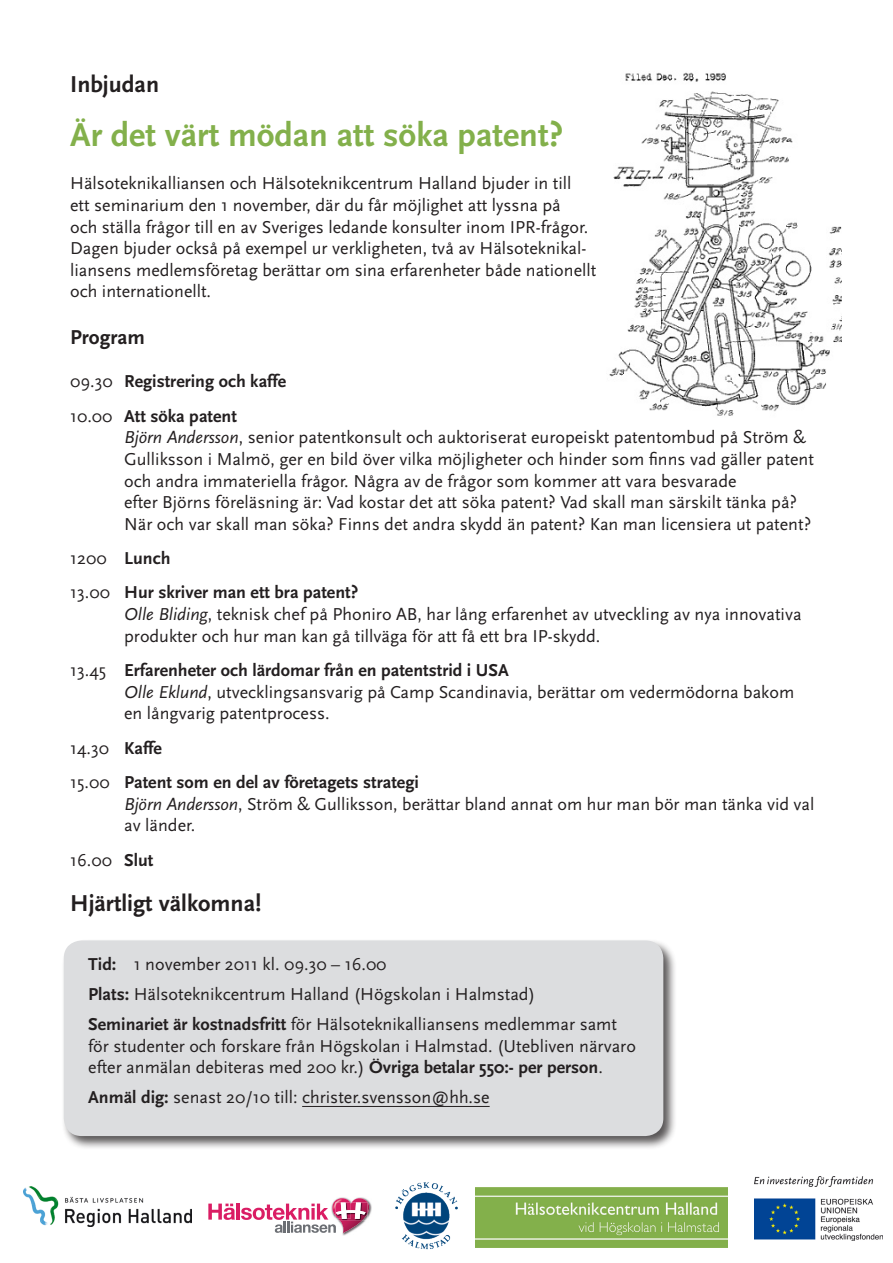
<style>
.page{position:relative;width:893px;height:1263px;background:#fff}
.page>*{position:absolute;margin:0;border:0;box-sizing:border-box;transform-origin:0 0}
.t1{font:700 34.5px "Scala Sans";color:#83b04b}
.t2{font:700 24px "Scala Sans";color:#231f20}
.t3{font:700 21px "Scala Sans";color:#231f20}
.t4{font:18px/21.6px "Scala Sans";color:#231f20}
.t5{font:700 18px "Scala Sans";color:#231f20}
.s1{font-weight:400}
.s2{font-style:italic}
.s3{font-weight:700}
</style>
<div class="page">
<img style="left:609px;top:72px;width:232px;height:344px">
<div style="left:62px;top:938px;width:616px;height:212px;background:#231f20;opacity:.75"></div>
<div style="left:64px;top:940px;width:599px;height:196px;background:#dcdddf;border-radius:18px"></div>
<hr style="left:302px;top:1106px;width:188px;height:1px;background:#231f20">
<img style="left:23px;top:1186px;width:168px;height:40px">
<img style="left:395px;top:1182px;width:63px;height:68px">
<img style="left:476px;top:1187px;width:252px;height:60px">
<img style="left:755px;top:1176px;width:127px;height:64px">
<svg style="left:208px;top:1203px;width:27px;height:17px"></svg>
<hr style="left:236px;top:1203px;width:4px;height:16px;background:#da1d64">
<img style="left:342px;top:1197px;width:30px;height:39px">
<svg style="left:241px;top:1198px;width:128px;height:35px"></svg>
<img style="left:331px;top:1197px;width:20px;height:21px">
<img style="left:332px;top:1198px;width:18px;height:18px">
<img style="left:336px;top:1202px;width:15px;height:16px">
<p class="t2" style="left:70px;top:70px;width:90px">Inbjudan</p>
<p class="t1" style="left:70px;top:114px;width:494px">Är det värt mödan att söka patent?</p>
<p class="t4" style="left:70px;top:173px;width:528px">Hälsoteknikalliansen och Hälsoteknikcentrum Halland bjuder in till<br>ett seminarium den 1 november, där du får möjlighet att lyssna på<br>och ställa frågor till en av Sveriges ledande konsulter inom IPR-frågor.<br>Dagen bjuder också på exempel ur verkligheten, två av Hälsoteknikal&shy;liansens medlemsföretag berättar om sina erfarenheter både nationellt och internationellt.</p>
<p class="t3" style="left:70px;top:325px;width:76px">Program</p>
<p class="t5" style="left:70px;top:371px;width:217px"><span class="s1">09.30</span> Registrering och kaffe</p>
<p class="t5" style="left:70px;top:405px;width:168px"><span class="s1">10.00</span> Att söka patent</p>
<p class="t4" style="left:124px;top:427px;width:691px"><span class="s2">Björn Andersson</span>, senior patentkonsult och auktoriserat europeiskt patentombud på Ström &amp; Gulliksson i Malmö, ger en bild över vilka möjligheter och hinder som finns vad gäller patent och andra immateriella frågor. Några av de frågor som kommer att vara besvarade<br>efter Björns föreläsning är: Vad kostar det att söka patent? Vad skall man särskilt tänka på?<br>När och var skall man söka? Finns det andra skydd än patent? Kan man licensiera ut patent?</p>
<p class="t5" style="left:70px;top:547px;width:102px"><span class="s1">1200</span> Lunch</p>
<p class="t5" style="left:70px;top:582px;width:290px"><span class="s1">13.00</span> Hur skriver man ett bra patent?</p>
<p class="t4" style="left:124px;top:603px;width:679px"><span class="s2">Olle Bliding</span>, teknisk chef på Phoniro AB, har lång erfarenhet av utveckling av nya innovativa produkter och hur man kan gå tillväga för att få ett bra IP-skydd.</p>
<p class="t5" style="left:70px;top:659px;width:440px"><span class="s1">13.45</span> Erfarenheter och lärdomar från en patentstrid i USA</p>
<p class="t4" style="left:124px;top:681px;width:672px"><span class="s2">Olle Eklund</span>, utvecklingsansvarig på Camp Scandinavia, berättar om vedermödorna bakom en långvarig patentprocess.</p>
<p class="t4" style="left:70px;top:737px;width:93px">14.30 <span class="s3">Kaffe</span></p>
<p class="t5" style="left:70px;top:771px;width:350px"><span class="s1">15.00</span> Patent som en del av företagets strategi</p>
<p class="t4" style="left:124px;top:793px;width:692px"><span class="s2">Björn Andersson</span>, Ström &amp; Gulliksson, berättar bland annat om hur man bör man tänka vid val av länder.</p>
<p class="t4" style="left:70px;top:849px;width:85px">16.00 <span class="s3">Slut</span></p>
<p class="t2" style="left:70px;top:889px;width:193px">Hjärtligt välkomna!</p>
<p class="t4" style="left:88px;top:953px;width:300px"><span class="s3">Tid:</span> 1 november 2011 kl. 09.30 – 16.00</p>
<p class="t4" style="left:88px;top:983px;width:448px"><span class="s3">Plats:</span> Hälsoteknikcentrum Halland (Högskolan i Halmstad)</p>
<p class="t4" style="left:88px;top:1013px;width:549px"><span class="s3">Seminariet är kostnadsfritt</span> för Hälsoteknikalliansens medlemmar samt för studenter och forskare från Högskolan i Halmstad. (Utebliven närvaro efter anmälan debiteras med 200 kr.) <span class="s3">Övriga betalar 550:- per person</span>.</p>
<p class="t4" style="left:88px;top:1087px;width:403px"><span class="s3">Anmäl dig:</span> senast 20/10 till: christer.svensson@hh.se</p>
</div>
